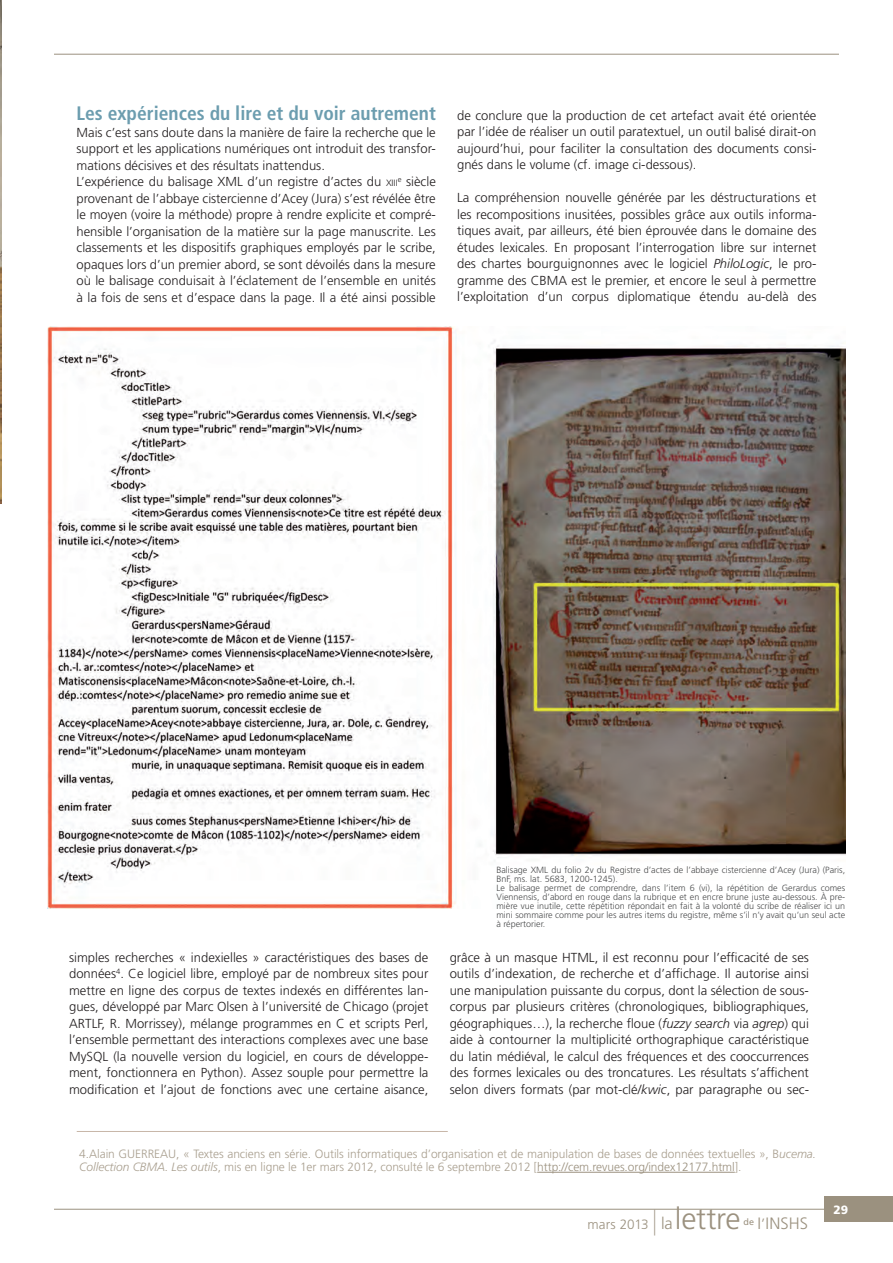
<style>
.page{position:relative;width:893px;height:1263px;background:#fff}
.page>*{position:absolute;margin:0;border:0;box-sizing:border-box;transform-origin:0 0}
.t1{font:700 condensed 19.5px "Frutiger LT Std";color:#6c9daf}
.t2{font:300 16.5px "Frutiger LT Std";letter-spacing:.005em;color:#9b917f}
.t3{font:300 13.5px "Frutiger LT Std";color:#9b917f}
.t4{font:300 13.05px/16.5px "Frutiger LT Std";color:#231f20;text-align:justify}
.t5{font:300 12px/13.5px "Frutiger LT Std";letter-spacing:-.005em;color:#a99f8f}
.t6{font:900 12px "Frutiger LT Std";color:#fff}
.t7{font:300 9px/9px "Frutiger LT Std";color:#4b4c4d}
.s1{font-size:9.15px}
.s2{font-style:italic}
.s3{color:#9b917f}
.s4{font-size:25.95px}
.s5{font-size:16.5px}
.s6{font-size:30.15px}
.s7{font-size:15px}
</style>
<div class="page">
<hr style="left:54px;top:54px;width:785px;height:1px;background:#9b917f">
<div style="left:825px;top:1196px;width:68px;height:26px;background:#9b917f"></div>
<hr style="left:54px;top:1209px;width:771px;height:1px;background:#9b917f">
<img style="left:0;top:0;width:2px;height:503px">
<hr style="left:537px;top:1172px;width:198px;height:1px;background:#9b917f">
<hr style="left:77px;top:1131px;width:371px;height:1px;background:#c8b6a8">
<img style="left:48px;top:327px;width:797px;height:582px">
<h1 class="t1" style="left:77px;top:102px;width:361px">Les expériences du lire et du voir autrement</h1>
<p class="t4" style="left:77px;top:124px;width:361px;text-align:left">Mais c’est sans doute dans la manière de faire la recherche que le support et les applications numériques ont introduit des transfor&shy;mations décisives et des résultats inattendus.<br>L’expérience du balisage XML d’un registre d’actes du <span class="s1">xiii</span><sup>e</sup> siècle provenant de l’abbaye cistercienne d’Acey (Jura) s’est révélée être le moyen (voire la méthode) propre à rendre explicite et compré&shy;hensible l’organisation de la matière sur la page manuscrite. Les classements et les dispositifs graphiques employés par le scribe, opaques lors d’un premier abord, se sont dévoilés dans la mesure où le balisage conduisait à l’éclatement de l’ensemble en unités à la fois de sens et d’espace dans la page. Il a été ainsi possible</p>
<p class="t4" style="left:457px;top:107px;width:361px">de conclure que la production de cet artefact avait été orientée par l’idée de réaliser un outil paratextuel, un outil balisé dirait-on aujourd’hui, pour faciliter la consultation des documents consi&shy;gnés dans le volume (cf. image ci-dessous).</p>
<p class="t4" style="left:457px;top:190px;width:361px">La compréhension nouvelle générée par les déstructurations et les recompositions inusitées, possibles grâce aux outils informa&shy;tiques avait, par ailleurs, été bien éprouvée dans le domaine des études lexicales. En proposant l’interrogation libre sur internet des chartes bourguignonnes avec le logiciel <span class="s2">PhiloLogic</span>, le pro&shy;gramme des CBMA est le premier, et encore le seul à permettre l’exploitation d’un corpus diplomatique étendu au-delà des</p>
<p class="t7" style="left:496px;top:865px;width:350px">Balisage XML du folio 2v du Registre d’actes de l’abbaye cistercienne d’Acey (Jura) (Paris, BnF, ms. lat. 5683, 1200-1245).<br>Le balisage permet de comprendre, dans l’item 6 (vi), la répétition de Gerardus comes Viennensis, d’abord en rouge dans la rubrique et en encre brune juste au-dessous. À pre&shy;mière vue inutile, cette répétition répondait en fait à la volonté du scribe de réaliser ici un mini sommaire comme pour les autres items du registre, même s’il n’y avait qu’un seul acte à répertorier.</p>
<p class="t4" style="left:69px;top:949px;width:361px">simples recherches « indexielles » caractéristiques des bases de données<sup>4</sup>. Ce logiciel libre, employé par de nombreux sites pour mettre en ligne des corpus de textes indexés en différentes lan&shy;gues, développé par Marc Olsen à l’université de Chicago (projet ARTLF, R. Morrissey), mélange programmes en C et scripts Perl, l’ensemble permettant des interactions complexes avec une base MySQL (la nouvelle version du logiciel, en cours de développe&shy;ment, fonctionnera en Python). Assez souple pour permettre la modification et l’ajout de fonctions avec une certaine aisance,</p>
<p class="t4" style="left:450px;top:949px;width:361px">grâce à un masque HTML, il est reconnu pour l’efficacité de ses outils d’indexation, de recherche et d’affichage. Il autorise ainsi une manipulation puissante du corpus, dont la sélection de sous&shy;corpus par plusieurs critères (chronologiques, bibliographiques, géographiques…), la recherche floue (<span class="s2">fuzzy search</span> via <span class="s2">agrep</span>) qui aide à contourner la multiplicité orthographique caractéristique du latin médiéval, le calcul des fréquences et des cooccurrences des formes lexicales ou des troncatures. Les résultats s’affichent selon divers formats (par mot-clé/<span class="s2">kwic</span>, par paragraphe ou sec-</p>
<p class="t5" style="left:79px;top:1147px;width:738px">4.Alain GUERREAU, « Textes anciens en série. Outils informatiques d’organisation et de manipulation de bases de données textuelles », B<span class="s2">ucema.<br>Collection CBMA. Les outils</span>, mis en ligne le 1er mars 2012, consulté le 6 septembre 2012 [<span class="s3">http://cem.revues.org/index12177.html</span>].</p>
<p class="t3" style="left:587px;top:1217px;width:155px">mars 2013 <span class="s4">|</span> <span class="s5">la</span> <span class="s6">lettre</span></p>
<p class="t2" style="left:743px;top:1214px;width:66px"><sup>de</sup> i<span class="s7">’</span>inshs</p>
<p class="t6" style="left:833px;top:1202px;width:16px">29</p>
</div>
